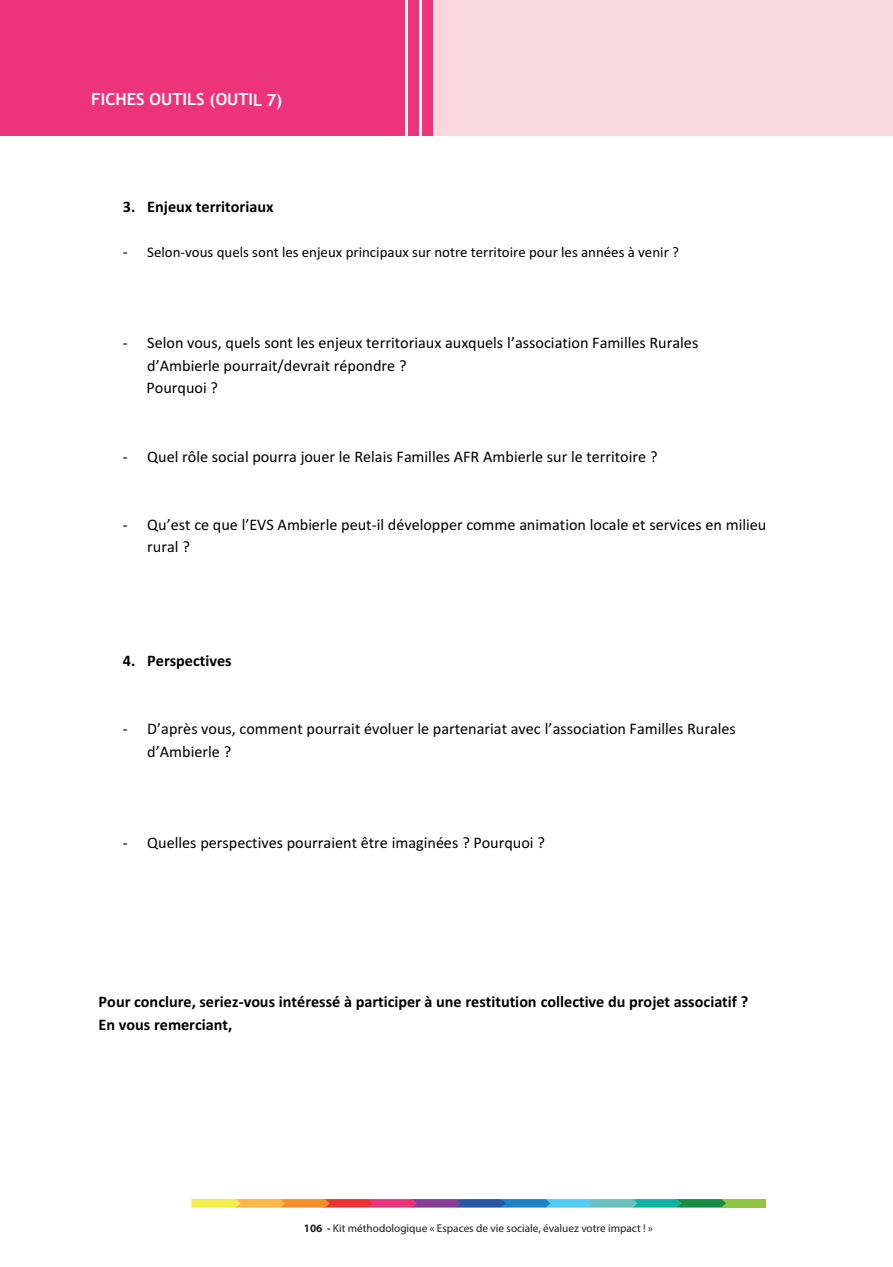
<style>
.page{position:relative;width:893px;height:1267px;background:#fff}
.page>*{position:absolute;margin:0;border:0;box-sizing:border-box;transform-origin:0 0}
.t1{font:700 16.5px "Trebuchet MS";color:#fff}
.t2{font:16.2px/22.6px "Calibri";color:#000}
.t3{font:700 16.2px/22.6px "Calibri";color:#000}
.t4{font:14.85px "Calibri";color:#000}
.t5{font:11.25px "Myriad Pro";color:#231f20}
.s1{font-size:16.2px}
.s2{font-weight:700}
</style>
<div class="page">
<div style="left:721px;top:1199px;width:44px;height:9px;background:#91c643"></div>
<svg style="left:191px;top:1199px;width:535px;height:9px;background:#8e9086"></svg>
<div style="left:0;top:0;width:404px;height:135px;background:#ee337d"></div>
<div style="left:432px;top:0;width:461px;height:135px;background:#fbd8de"></div>
<div style="left:422px;top:0;width:10px;height:135px;background:#ee337d"></div>
<div style="left:408px;top:0;width:10px;height:135px;background:#ee337d"></div>
<p class="t1" style="left:91px;top:90px;width:193px">FICHES OUTILS (OUTIL 7)</p>
<p class="t3" style="left:123px;top:196px;width:152px">3. Enjeux territoriaux</p>
<p class="t4" style="left:123px;top:247px;width:558px"><span class="s1">-</span> Selon-vous quels sont les enjeux principaux sur notre territoire pour les années à venir ?</p>
<p class="t2" style="left:146px;top:332px;width:553px;text-indent:-23px">- Selon vous, quels sont les enjeux territoriaux auxquels l’association Familles Rurales d’Ambierle pourrait/devrait répondre ?<br>Pourquoi ?</p>
<p class="t2" style="left:123px;top:446px;width:536px">- Quel rôle social pourra jouer le Relais Familles AFR Ambierle sur le territoire ?</p>
<p class="t2" style="left:147px;top:514px;width:621px;text-indent:-24px">- Qu’est ce que l’EVS Ambierle peut-il développer comme animation locale et services en milieu rural ?</p>
<p class="t3" style="left:123px;top:651px;width:110px">4. Perspectives</p>
<p class="t2" style="left:147px;top:719px;width:590px;text-indent:-24px">- D’après vous, comment pourrait évoluer le partenariat avec l’association Familles Rurales d’Ambierle ?</p>
<p class="t2" style="left:123px;top:833px;width:423px">- Quelles perspectives pourraient être imaginées ? Pourquoi ?</p>
<p class="t3" style="left:99px;top:992px;width:651px">Pour conclure, seriez-vous intéressé à participer à une restitution collective du projet associatif ?<br>En vous remerciant,</p>
<p class="t5" style="left:304px;top:1224px;width:351px"><span class="s2">106 -</span> Kit méthodologique « Espaces de vie sociale, évaluez votre impact ! »</p>
</div>
